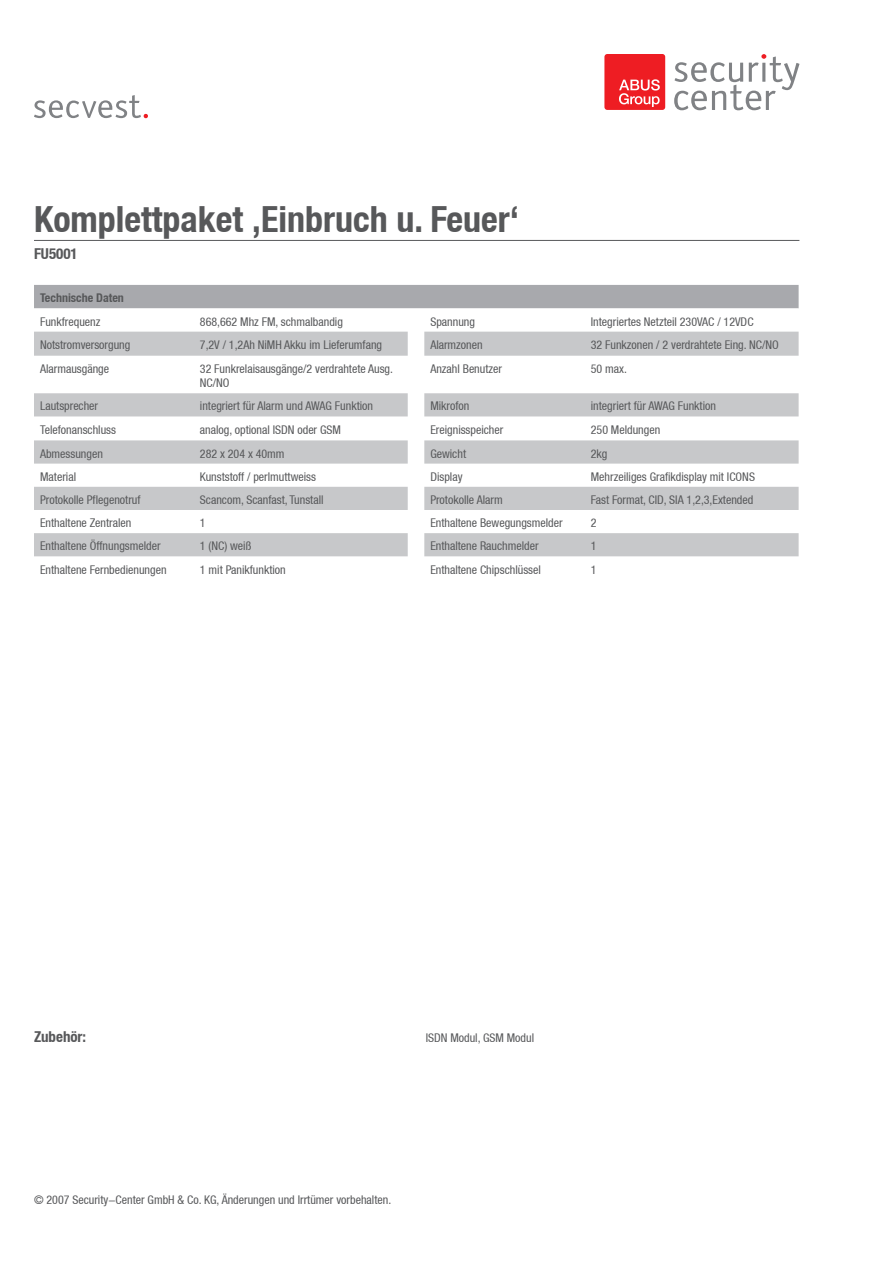
<style>
.page{position:relative;width:893px;height:1263px;background:#fff}
.page>*{position:absolute;margin:0;border:0;box-sizing:border-box;transform-origin:0 0}
.t1{font:700 condensed 36px "Helvetica Neue";color:#57585a}
.t2{font:700 condensed 15px "Helvetica Neue";letter-spacing:-.005em;color:#57585a}
.t3{font:condensed 12px/14.4px "Helvetica Neue";color:#57585a}
.t4{font:700 condensed 12px "Helvetica Neue";color:#57585a}
</style>
<div class="page">
<div style="left:34px;top:285px;width:765px;height:23px;background:#a8a9ad"></div>
<svg style="left:34px;top:308px;width:765px;height:249px"></svg>
<svg style="left:34px;top:332px;width:765px;height:224px"></svg>
<div style="left:604px;top:54px;width:61px;height:56px;background:#ee1d23;border-radius:3px"></div>
<svg style="left:619px;top:79px;width:41px;height:28px"></svg>
<svg style="left:674px;top:54px;width:125px;height:56px"></svg>
<hr style="left:34px;top:240px;width:765px;height:1px;background:#57585a">
<svg style="left:34px;top:95px;width:114px;height:23px"></svg>
<h1 class="t1" style="left:34px;top:197px;width:486px">Komplettpaket ‚Einbruch u. Feuer‘</h1>
<p class="t2" style="left:34px;top:244px;width:45px">FU5001</p>
<p class="t4" style="left:40px;top:291px;width:85px">Technische Daten</p>
<p class="t3" style="left:40px;top:314px;width:62px">Funkfrequenz</p>
<p class="t3" style="left:200px;top:314px;width:144px">868,662 Mhz FM, schmalbandig</p>
<p class="t3" style="left:430px;top:314px;width:46px">Spannung</p>
<p class="t3" style="left:591px;top:314px;width:164px">Integriertes Netzteil 230VAC / 12VDC</p>
<p class="t3" style="left:40px;top:337px;width:92px">Notstromversorgung</p>
<p class="t3" style="left:200px;top:337px;width:184px">7,2V / 1,2Ah NiMH Akku im Lieferumfang</p>
<p class="t3" style="left:430px;top:337px;width:54px">Alarmzonen</p>
<p class="t3" style="left:591px;top:337px;width:189px">32 Funkzonen / 2 verdrahtete Eing. NC/NO</p>
<p class="t3" style="left:40px;top:361px;width:71px">Alarmausgänge</p>
<p class="t3" style="left:200px;top:361px;width:195px">32 Funkrelaisausgänge/2 verdrahtete Ausg.<br>NC/NO</p>
<p class="t3" style="left:430px;top:361px;width:73px">Anzahl Benutzer</p>
<p class="t3" style="left:591px;top:361px;width:38px">50 max.</p>
<p class="t3" style="left:40px;top:399px;width:60px">Lautsprecher</p>
<p class="t3" style="left:200px;top:399px;width:175px">integriert für Alarm und AWAG Funktion</p>
<p class="t3" style="left:430px;top:399px;width:41px">Mikrofon</p>
<p class="t3" style="left:591px;top:399px;width:127px">integriert für AWAG Funktion</p>
<p class="t3" style="left:40px;top:422px;width:77px">Telefonanschluss</p>
<p class="t3" style="left:200px;top:422px;width:143px">analog, optional ISDN oder GSM</p>
<p class="t3" style="left:430px;top:422px;width:75px">Ereignisspeicher</p>
<p class="t3" style="left:591px;top:422px;width:71px">250 Meldungen</p>
<p class="t3" style="left:40px;top:446px;width:64px">Abmessungen</p>
<p class="t3" style="left:200px;top:446px;width:86px">282 x 204 x 40mm</p>
<p class="t3" style="left:430px;top:446px;width:37px">Gewicht</p>
<p class="t3" style="left:591px;top:446px;width:18px">2kg</p>
<p class="t3" style="left:40px;top:469px;width:38px">Material</p>
<p class="t3" style="left:200px;top:469px;width:118px">Kunststoff / perlmuttweiss</p>
<p class="t3" style="left:430px;top:469px;width:34px">Display</p>
<p class="t3" style="left:591px;top:469px;width:166px">Mehrzeiliges Grafikdisplay mit ICONS</p>
<p class="t3" style="left:40px;top:492px;width:102px">Protokolle Pflegenotruf</p>
<p class="t3" style="left:200px;top:492px;width:125px">Scancom, Scanfast, Tunstall</p>
<p class="t3" style="left:430px;top:492px;width:74px">Protokolle Alarm</p>
<p class="t3" style="left:591px;top:492px;width:164px">Fast Format, CID, SIA 1,2,3,Extended</p>
<p class="t3" style="left:40px;top:516px;width:93px">Enthaltene Zentralen</p>
<p class="t3" style="left:200px;top:516px;width:7px">1</p>
<p class="t3" style="left:430px;top:516px;width:134px">Enthaltene Bewegungsmelder</p>
<p class="t3" style="left:591px;top:516px;width:7px">2</p>
<p class="t3" style="left:40px;top:539px;width:122px">Enthaltene Öffnungsmelder</p>
<p class="t3" style="left:200px;top:539px;width:53px">1 (NC) weiß</p>
<p class="t3" style="left:430px;top:539px;width:110px">Enthaltene Rauchmelder</p>
<p class="t3" style="left:591px;top:539px;width:7px">1</p>
<p class="t3" style="left:40px;top:562px;width:128px">Enthaltene Fernbedienungen</p>
<p class="t3" style="left:200px;top:562px;width:87px">1 mit Panikfunktion</p>
<p class="t3" style="left:430px;top:562px;width:112px">Enthaltene Chipschlüssel</p>
<p class="t3" style="left:591px;top:562px;width:7px">1</p>
<p class="t2" style="left:34px;top:1027px;width:54px">Zubehör:</p>
<p class="t3" style="left:426px;top:1030px;width:110px">ISDN Modul, GSM Modul</p>
<p class="t3" style="left:34px;top:1192px;width:359px">© 2007 Security-Center GmbH &amp; Co. KG, Änderungen und Irrtümer vorbehalten.</p>
</div>
